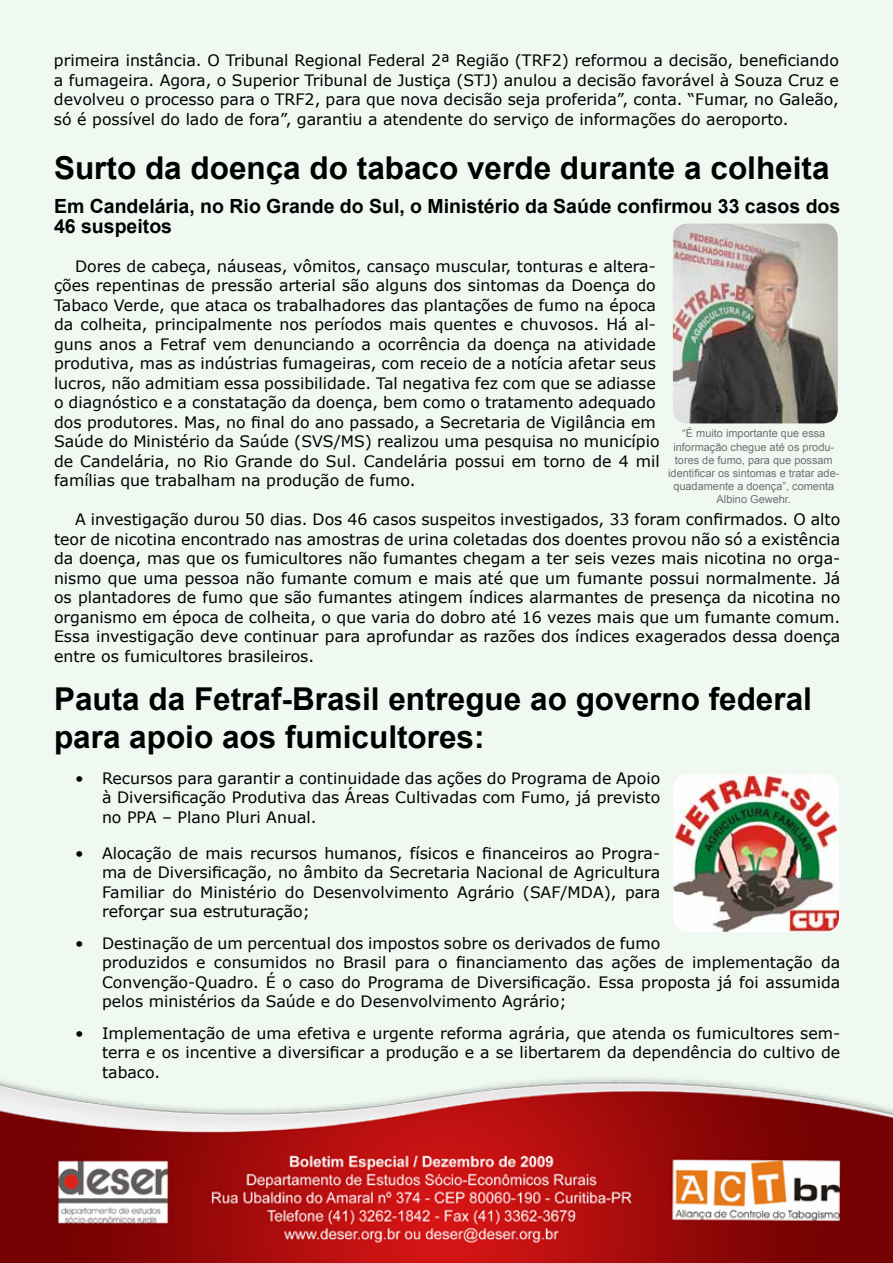
<style>
.page{position:relative;width:893px;height:1263px;background:#eff8f1}
.page>*{position:absolute;margin:0;border:0;box-sizing:border-box;transform-origin:0 0}
.t1{font:700 31.5px/37.8px "Arial";color:#000}
.t2{font:700 19.5px/19.5px "Arial";color:#000}
.t3{font:15.75px/19.5px "Verdana";color:#000;text-align:justify}
.t4{font:10.95px/13.2px "Arial";color:#6f7073;text-align:center}
</style>
<div class="page">
<img style="left:673px;top:224px;width:165px;height:199px">
<img style="left:673px;top:774px;width:166px;height:158px">
<img style="left:0;top:1077px;width:893px;height:186px">
<p class="t3" style="left:54px;top:50px;width:786px">primeira instância. O Tribunal Regional Federal 2ª Região (TRF2) reformou a decisão, beneficiando a fumageira. Agora, o Superior Tribunal de Justiça (STJ) anulou a decisão favorável à Souza Cruz e devolveu o processo para o TRF2, para que nova decisão seja proferida”, conta. “Fumar, no Galeão, só é possível do lado de fora”, garantiu a atendente do serviço de informações do aeroporto.</p>
<h1 class="t1" style="left:54px;top:150px;width:777px">Surto da doença do tabaco verde durante a colheita</h1>
<p class="t2" style="left:54px;top:197px;width:788px">Em Candelária, no Rio Grande do Sul, o Ministério da Saúde confirmou 33 casos dos<br>46 suspeitos</p>
<p class="t3" style="left:54px;top:256px;width:607px;text-align:left;text-indent:21px">Dores de cabeça, náuseas, vômitos, cansaço muscular, tonturas e altera&shy;ções repentinas de pressão arterial são alguns dos sintomas da Doença do Tabaco Verde, que ataca os trabalhadores das plantações de fumo na época da colheita, principalmente nos períodos mais quentes e chuvosos. Há al&shy;guns anos a Fetraf vem denunciando a ocorrência da doença na atividade produtiva, mas as indústrias fumageiras, com receio de a notícia afetar seus lucros, não admitiam essa possibilidade. Tal negativa fez com que se adiasse o diagnóstico e a constatação da doença, bem como o tratamento adequado dos produtores. Mas, no final do ano passado, a Secretaria de Vigilância em Saúde do Ministério da Saúde (SVS/MS) realizou uma pesquisa no município de Candelária, no Rio Grande do Sul. Candelária possui em torno de 4 mil famílias que trabalham na produção de fumo.</p>
<p class="t3" style="left:54px;top:510px;width:788px;text-indent:21px">A investigação durou 50 dias. Dos 46 casos suspeitos investigados, 33 foram confirmados. O alto teor de nicotina encontrado nas amostras de urina coletadas dos doentes provou não só a existência da doença, mas que os fumicultores não fumantes chegam a ter seis vezes mais nicotina no orga&shy;nismo que uma pessoa não fumante comum e mais até que um fumante possui normalmente. Já os plantadores de fumo que são fumantes atingem índices alarmantes de presença da nicotina no organismo em época de colheita, o que varia do dobro até 16 vezes mais que um fumante comum.<br>Essa investigação deve continuar para aprofundar as razões dos índices exagerados dessa doença entre os fumicultores brasileiros.</p>
<h1 class="t1" style="left:54px;top:681px;width:759px">Pauta da Fetraf-Brasil entregue ao governo federal para apoio aos fumicultores:</h1>
<p class="t3" style="left:102px;top:768px;width:560px;text-indent:-27px">• Recursos para garantir a continuidade das ações do Programa de Apoio à Diversificação Produtiva das Áreas Cultivadas com Fumo, já previsto no PPA – Plano Pluri Anual.</p>
<p class="t3" style="left:102px;top:843px;width:560px;text-indent:-27px">• Alocação de mais recursos humanos, físicos e financeiros ao Progra&shy;ma de Diversificação, no âmbito da Secretaria Nacional de Agricultura Familiar do Ministério do Desenvolvimento Agrário (SAF/MDA), para reforçar sua estruturação;</p>
<p class="t3" style="left:102px;top:933px;width:740px;text-align:left;text-indent:-27px">• Destinação de um percentual dos impostos sobre os derivados de fumo<br>produzidos e consumidos no Brasil para o financiamento das ações de implementação da Convenção-Quadro. É o caso do Programa de Diversificação. Essa proposta já foi assumida pelos ministérios da Saúde e do Desenvolvimento Agrário;</p>
<p class="t3" style="left:102px;top:1023px;width:740px;text-indent:-27px">• Implementação de uma efetiva e urgente reforma agrária, que atenda os fumicultores sem&shy;terra e os incentive a diversificar a produção e a se libertarem da dependência do cultivo de tabaco.</p>
<p class="t4" style="left:668px;top:427px;width:173px">“É muito importante que essa informação chegue até os produ&shy;tores de fumo, para que possam identificar os sintomas e tratar ade&shy;quadamente a doença”, comenta<br>Albino Gewehr.</p>
</div>
